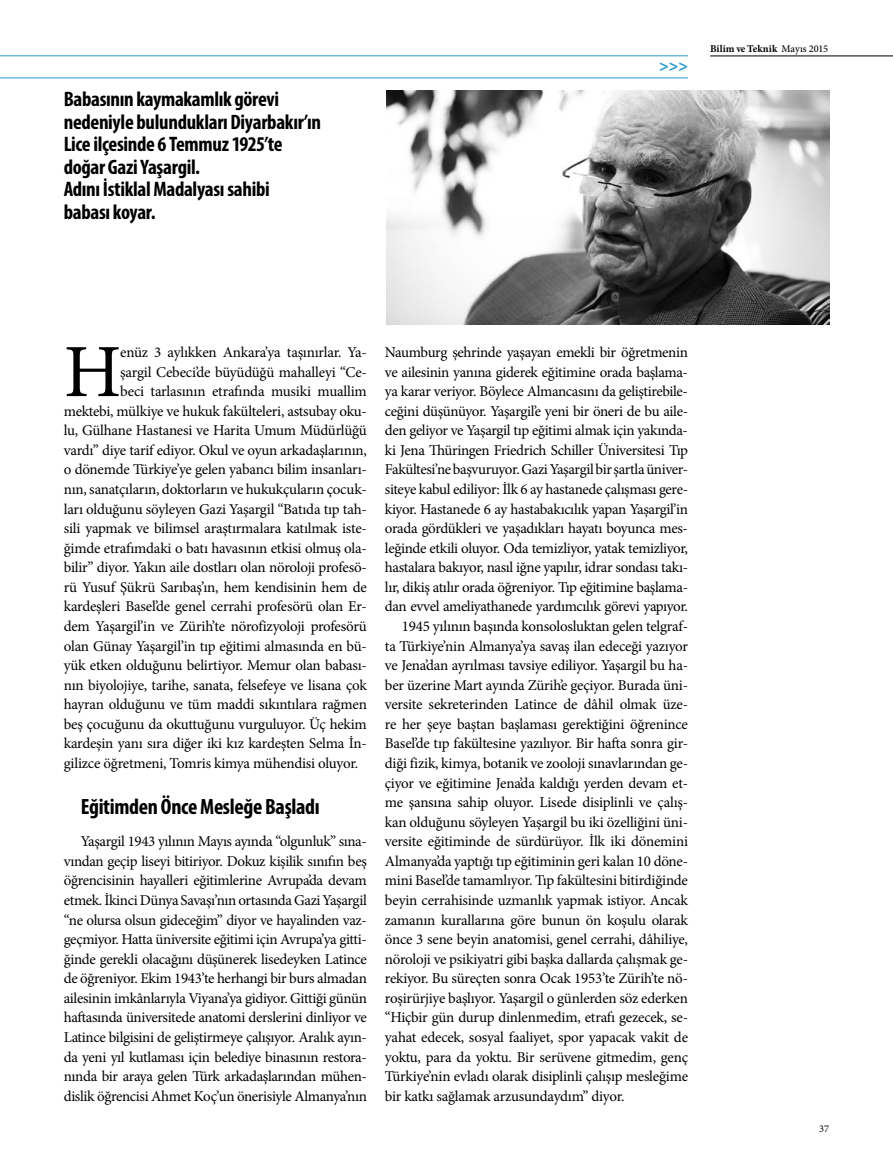
<style>
.page{position:relative;width:893px;height:1170px;background:#fff}
.page>*{position:absolute;margin:0;border:0;box-sizing:border-box;transform-origin:0 0}
.t1{font:75.15px "Minion Pro";color:#000}
.t2{font:700 condensed 22.2px "Myriad Pro";letter-spacing:-.015em;color:#000}
.t3{font:700 condensed 21px/22.5px "Myriad Pro";letter-spacing:-.015em;color:#000}
.t4{font:700 16.2px "Myriad Pro";color:#2699d1}
.t5{font:15px/19.5px "Minion Pro";letter-spacing:-.02em;color:#000;text-align:justify}
.t6{font:700 10.35px "Minion Pro";letter-spacing:.005em;color:#000}
.t7{font:10.35px "Minion Pro";color:#000}
.s1{font-weight:500}
</style>
<div class="page">
<hr style="left:710px;top:56px;width:183px;height:1px;background:#000">
<hr style="left:0;top:78px;width:688px;height:1px;background:#2699d1">
<hr style="left:0;top:56px;width:688px;height:1px;background:#2699d1">
<img style="left:387px;top:91px;width:442px;height:233px">
<h3 class="t3" style="left:64px;top:88px;width:259px">Babasının kaymakamlık görevi nedeniyle bulundukları Diyarbakır’ın<br>Lice ilçesinde 6 Temmuz 1925’te doğar Gazi Yaşargil.<br>Adını İstiklal Madalyası sahibi babası koyar.</h3>
<p class="t4" style="left:659px;top:55px;width:30px">&gt;&gt;&gt;</p>
<p class="t6" style="left:710px;top:41px;width:119px">Bilim ve Teknik <span class="s1">Mayıs 2015</span></p>
<h1 class="t1" style="left:64px;top:322px;width:59px">H</h1>
<p class="t5" style="left:120px;top:342px;width:248px">enüz 3 aylıkken Ankara’ya taşınırlar. Ya-</p>
<p class="t5" style="left:120px;top:362px;width:248px">şargil Cebeci’de büyüdüğü mahalleyi “Ce-</p>
<p class="t5" style="left:120px;top:381px;width:248px">beci tarlasının etrafında musiki muallim</p>
<p class="t5" style="left:64px;top:401px;width:305px">mektebi, mülkiye ve hukuk fakülteleri, astsubay oku-</p>
<p class="t5" style="left:64px;top:421px;width:305px">lu, Gülhane Hastanesi ve Harita Umum Müdürlüğü</p>
<p class="t5" style="left:64px;top:440px;width:305px">vardı” diye tarif ediyor. Okul ve oyun arkadaşlarının,</p>
<p class="t5" style="left:64px;top:460px;width:305px">o dönemde Türkiye’ye gelen yabancı bilim insanları-</p>
<p class="t5" style="left:64px;top:479px;width:305px">nın, sanatçıların, doktorların ve hukukçuların çocuk-</p>
<p class="t5" style="left:64px;top:499px;width:305px">ları olduğunu söyleyen Gazi Yaşargil “Batıda tıp tah-</p>
<p class="t5" style="left:64px;top:518px;width:305px">sili yapmak ve bilimsel araştırmalara katılmak iste-</p>
<p class="t5" style="left:64px;top:538px;width:305px">ğimde etrafımdaki o batı havasının etkisi olmuş ola-</p>
<p class="t5" style="left:64px;top:557px;width:305px">bilir” diyor. Yakın aile dostları olan nöroloji profesö-</p>
<p class="t5" style="left:64px;top:577px;width:305px">rü Yusuf Şükrü Sarıbaş’ın, hem kendisinin hem de</p>
<p class="t5" style="left:64px;top:597px;width:305px">kardeşleri Basel’de genel cerrahi profesörü olan Er-</p>
<p class="t5" style="left:64px;top:616px;width:305px">dem Yaşargil’in ve Zürih’te nörofizyoloji profesörü</p>
<p class="t5" style="left:64px;top:636px;width:305px">olan Günay Yaşargil’in tıp eğitimi almasında en bü-</p>
<p class="t5" style="left:64px;top:655px;width:305px">yük etken olduğunu belirtiyor. Memur olan babası-</p>
<p class="t5" style="left:64px;top:675px;width:305px">nın biyolojiye, tarihe, sanata, felsefeye ve lisana çok</p>
<p class="t5" style="left:64px;top:694px;width:305px">hayran olduğunu ve tüm maddi sıkıntılara rağmen</p>
<p class="t5" style="left:64px;top:714px;width:305px">beş çocuğunu da okuttuğunu vurguluyor. Üç hekim</p>
<p class="t5" style="left:64px;top:733px;width:305px">kardeşin yanı sıra diğer iki kız kardeşten Selma İn-</p>
<p class="t5" style="left:64px;top:753px;width:296px">gilizce öğretmeni, Tomris kimya mühendisi oluyor.</p>
<h2 class="t2" style="left:81px;top:792px;width:240px">Eğitimden Önce Mesleğe Başladı</h2>
<p class="t5" style="left:64px;top:831px;width:305px;text-indent:17px">Yaşargil 1943 yılının Mayıs ayında “olgunluk” sına&shy;vından geçip liseyi bitiriyor. Dokuz kişilik sınıfın beş öğrencisinin hayalleri eğitimlerine Avrupa’da devam etmek. İkinci Dünya Savaşı’nın ortasında Gazi Yaşargil “ne olursa olsun gideceğim” diyor ve hayalinden vaz&shy;geçmiyor. Hatta üniversite eğitimi için Avrupa’ya gitti&shy;ğinde gerekli olacağını düşünerek lisedeyken Latince de öğreniyor. Ekim 1943’te herhangi bir burs almadan ailesinin imkânlarıyla Viyana’ya gidiyor. Gittiği günün haftasında üniversitede anatomi derslerini dinliyor ve Latince bilgisini de geliştirmeye çalışıyor. Aralık ayın&shy;da yeni yıl kutlaması için belediye binasının restora&shy;nında bir araya gelen Türk arkadaşlarından mühen&shy;dislik öğrencisi Ahmet Koç’un önerisiyle Almanya’nın</p>
<p class="t5" style="left:385px;top:342px;width:305px">Naumburg şehrinde yaşayan emekli bir öğretmenin</p>
<p class="t5" style="left:385px;top:362px;width:305px">ve ailesinin yanına giderek eğitimine orada başlama-</p>
<p class="t5" style="left:385px;top:381px;width:305px">ya karar veriyor. Böylece Almancasını da geliştirebile-</p>
<p class="t5" style="left:385px;top:401px;width:305px">ceğini düşünüyor. Yaşargil’e yeni bir öneri de bu aile-</p>
<p class="t5" style="left:385px;top:421px;width:305px">den geliyor ve Yaşargil tıp eğitimi almak için yakında-</p>
<p class="t5" style="left:385px;top:440px;width:305px">ki Jena Thüringen Friedrich Schiller Üniversitesi Tıp</p>
<p class="t5" style="left:385px;top:460px;width:305px">Fakültesi’ne başvuruyor. Gazi Yaşargil bir şartla üniver-</p>
<p class="t5" style="left:385px;top:479px;width:305px">siteye kabul ediliyor: İlk 6 ay hastanede çalışması gere-</p>
<p class="t5" style="left:385px;top:499px;width:305px">kiyor. Hastanede 6 ay hastabakıcılık yapan Yaşargil’in</p>
<p class="t5" style="left:385px;top:518px;width:305px">orada gördükleri ve yaşadıkları hayatı boyunca mes-</p>
<p class="t5" style="left:385px;top:538px;width:305px">leğinde etkili oluyor. Oda temizliyor, yatak temizliyor,</p>
<p class="t5" style="left:385px;top:557px;width:305px">hastalara bakıyor, nasıl iğne yapılır, idrar sondası takı-</p>
<p class="t5" style="left:385px;top:577px;width:305px">lır, dikiş atılır orada öğreniyor. Tıp eğitimine başlama-</p>
<p class="t5" style="left:385px;top:597px;width:305px">dan evvel ameliyathanede yardımcılık görevi yapıyor.</p>
<p class="t5" style="left:402px;top:616px;width:288px">1945 yılının başında konsolosluktan gelen telgraf-</p>
<p class="t5" style="left:385px;top:636px;width:305px">ta Türkiye’nin Almanya’ya savaş ilan edeceği yazıyor</p>
<p class="t5" style="left:385px;top:655px;width:305px">ve Jena’dan ayrılması tavsiye ediliyor. Yaşargil bu ha-</p>
<p class="t5" style="left:385px;top:675px;width:305px">ber üzerine Mart ayında Zürih’e geçiyor. Burada üni-</p>
<p class="t5" style="left:385px;top:694px;width:305px">versite sekreterinden Latince de dâhil olmak üze-</p>
<p class="t5" style="left:385px;top:714px;width:305px">re her şeye baştan başlaması gerektiğini öğrenince</p>
<p class="t5" style="left:385px;top:733px;width:305px">Basel’de tıp fakültesine yazılıyor. Bir hafta sonra gir-</p>
<p class="t5" style="left:385px;top:753px;width:305px">diği fizik, kimya, botanik ve zooloji sınavlarından ge-</p>
<p class="t5" style="left:385px;top:773px;width:305px">çiyor ve eğitimine Jena’da kaldığı yerden devam et-</p>
<p class="t5" style="left:385px;top:792px;width:305px">me şansına sahip oluyor. Lisede disiplinli ve çalış-</p>
<p class="t5" style="left:385px;top:812px;width:305px">kan olduğunu söyleyen Yaşargil bu iki özelliğini üni-</p>
<p class="t5" style="left:385px;top:831px;width:305px">versite eğitiminde de sürdürüyor. İlk iki dönemini</p>
<p class="t5" style="left:385px;top:851px;width:305px">Almanya’da yaptığı tıp eğitiminin geri kalan 10 döne-</p>
<p class="t5" style="left:385px;top:870px;width:305px">mini Basel’de tamamlıyor. Tıp fakültesini bitirdiğinde</p>
<p class="t5" style="left:385px;top:890px;width:305px">beyin cerrahisinde uzmanlık yapmak istiyor. Ancak</p>
<p class="t5" style="left:385px;top:910px;width:305px">zamanın kurallarına göre bunun ön koşulu olarak</p>
<p class="t5" style="left:385px;top:929px;width:305px">önce 3 sene beyin anatomisi, genel cerrahi, dâhiliye,</p>
<p class="t5" style="left:385px;top:949px;width:305px">nöroloji ve psikiyatri gibi başka dallarda çalışmak ge-</p>
<p class="t5" style="left:385px;top:968px;width:305px">rekiyor. Bu süreçten sonra Ocak 1953’te Zürih’te nö-</p>
<p class="t5" style="left:385px;top:988px;width:305px">roşirürjiye başlıyor. Yaşargil o günlerden söz ederken</p>
<p class="t5" style="left:385px;top:1007px;width:305px">“Hiçbir gün durup dinlenmedim, etrafı gezecek, se-</p>
<p class="t5" style="left:385px;top:1027px;width:305px">yahat edecek, sosyal faaliyet, spor yapacak vakit de</p>
<p class="t5" style="left:385px;top:1046px;width:305px">yoktu, para da yoktu. Bir serüvene gitmedim, genç</p>
<p class="t5" style="left:385px;top:1066px;width:305px">Türkiye’nin evladı olarak disiplinli çalışıp mesleğime</p>
<p class="t5" style="left:385px;top:1086px;width:241px">bir katkı sağlamak arzusundaydım” diyor.</p>
<p class="t7" style="left:819px;top:1121px;width:11px">37</p>
</div>
